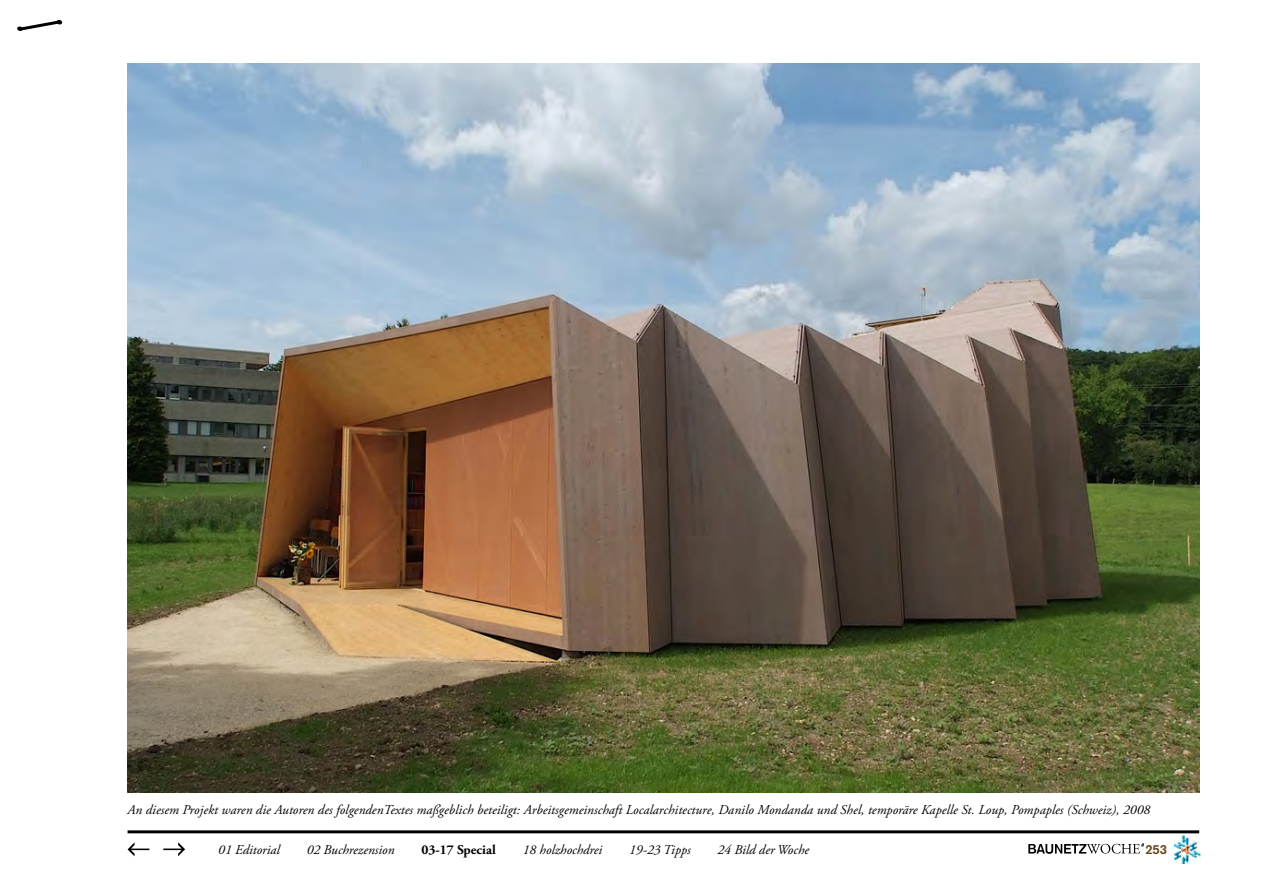
<style>
.page{position:relative;width:1263px;height:893px;background:#fff}
.page>*{position:absolute;margin:0;border:0;box-sizing:border-box;transform-origin:0 0}
.t1{font:italic 13.5px "Adobe Garamond Pro";letter-spacing:.005em;color:#000}
.t2{font:700 13.5px "Adobe Garamond Pro";color:#000}
.t3{font:700 13.05px "Akzidenz Grotesk";color:#674417}
</style>
<div class="page">
<hr style="left:128px;top:830px;width:1071px;height:3px;background:#000">
<svg style="left:128px;top:842px;width:21px;height:14px"></svg>
<svg style="left:163px;top:842px;width:22px;height:14px"></svg>
<svg style="left:17px;top:20px;width:46px;height:11px"></svg>
<svg style="left:1028px;top:843px;width:116px;height:11px"></svg>
<img style="left:1174px;top:835px;width:26px;height:29px">
<img style="left:128px;top:64px;width:1071px;height:729px">
<p class="t1" style="left:128px;top:801px;width:1024px">An diesem Projekt waren die Autoren des folgendenTextes maßgeblich beteiligt: Arbeitsgemeinschaft Localarchitecture, Danilo Mondanda und Shel, temporäre Kapelle St. Loup, Pompaples (Schweiz), 2008</p>
<p class="t1" style="left:218px;top:841px;width:63px">01 Editorial</p>
<p class="t1" style="left:307px;top:841px;width:89px">02 Buchrezension</p>
<p class="t2" style="left:421px;top:841px;width:76px">03-17 Special</p>
<p class="t1" style="left:523px;top:841px;width:81px">18 holzhochdrei</p>
<p class="t1" style="left:629px;top:841px;width:63px">19-23 Tipps</p>
<p class="t1" style="left:717px;top:841px;width:93px">24 Bild der Woche</p>
<p class="t3" style="left:1145px;top:841px;width:23px">253</p>
</div>
